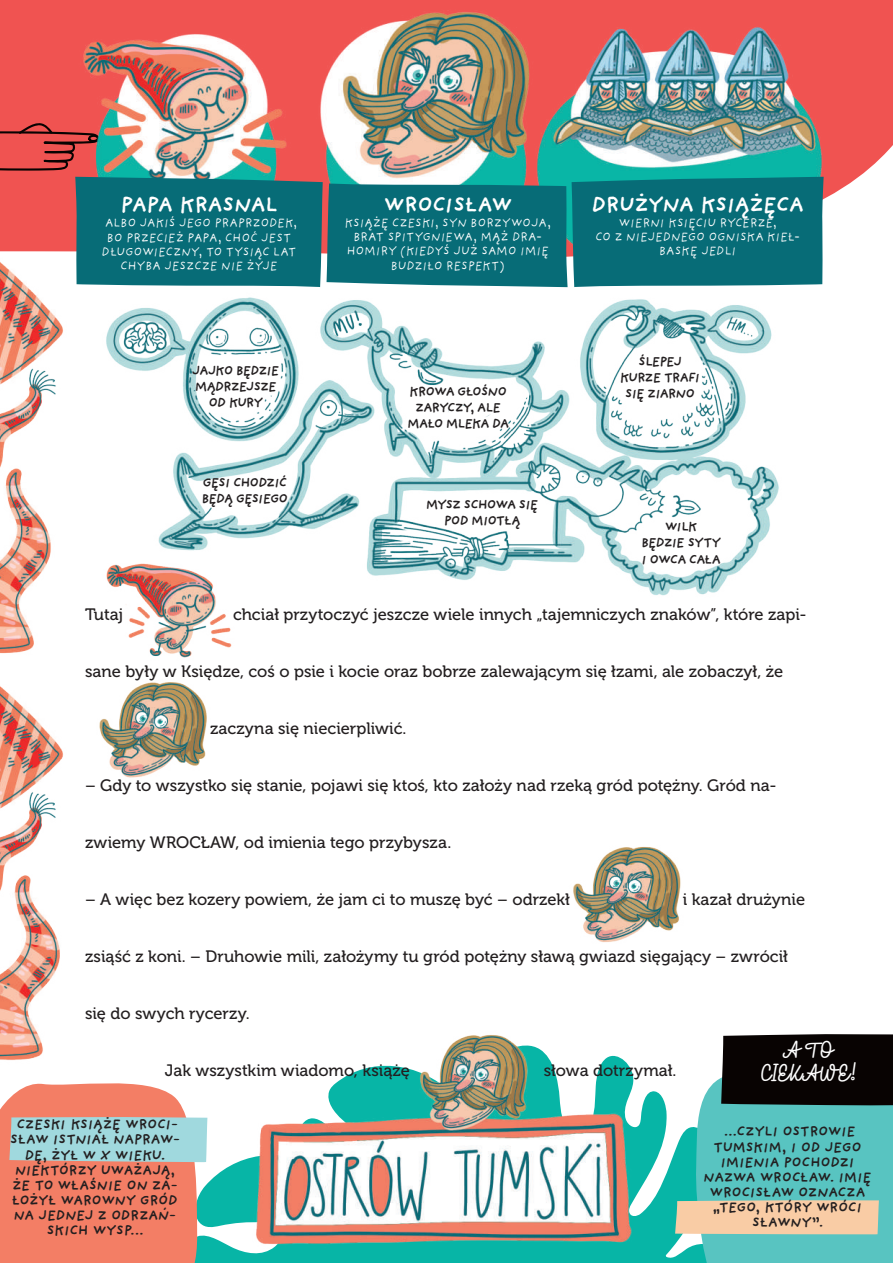
<style>
.page{position:relative;width:893px;height:1263px;background:#fff}
.page>*{position:absolute;margin:0;border:0;box-sizing:border-box;transform-origin:0 0}
.t1{font:24.9px/22.6px "Havana";letter-spacing:-.055em;color:#fff;text-align:center}
.t2{font:700 22.2px "Providence Sans Pro";letter-spacing:-.05em;color:#fff}
.t3{font:16.5px "Museo 500";color:#231f20}
.t4{font:700 14.4px/15.1px "Providence Sans Pro";letter-spacing:-.03em;color:#231f20;text-align:center}
.t5{font:700 13.5px/16.2px "Providence Sans Pro";letter-spacing:-.08em;color:#231f20;text-align:center}
.t6{font:12.75px/14.2px "Providence Sans Pro";letter-spacing:-.03em;color:#fff;text-align:center}
</style>
<div class="page">
<img style="left:0;top:0;width:893px;height:1263px">
<svg style="left:0;top:1067px;width:207px;height:196px"></svg>
<svg style="left:75px;top:177px;width:749px;height:110px"></svg>
<svg style="left:675px;top:1034px;width:218px;height:229px"></svg>
<h2 class="t2" style="left:120px;top:191px;width:159px">PAPA KRASNAL</h2>
<p class="t6" style="left:102px;top:215px;width:197px">ALBO JAKIŚ JEGO PRAPRZODEK,<br>BO PRZECIEŻ PAPA, CHOĆ JEST<br>DŁUGOWIECZNY, TO TYSIĄC LAT<br>CHYBA JESZCZE NIE ŻYJE</p>
<p class="t5" style="left:192px;top:362px;width:89px">JAJKO BĘDZIE<br>MĄDRZEJSZE<br>OD KURY</p>
<p class="t5" style="left:201px;top:474px;width:88px;text-align:left">GĘSI CHODZIĆ<br>BĘDĄ GĘSIEGO</p>
<h2 class="t2" style="left:384px;top:191px;width:130px">WROCISŁAW</h2>
<p class="t6" style="left:344px;top:215px;width:208px">KSIĄŻĘ CZESKI, SYN BORZYWOJA,<br>BRAT SPITYGNIEWA, MĄŻ DRA-<br>HOMIRY (KIEDYŚ JUŻ SAMO IMIĘ<br>BUDZIŁO RESPEKT)</p>
<p class="t5" style="left:407px;top:383px;width:104px">KROWA GŁOŚNO<br>ZARYCZY, ALE<br>MAŁO MLEKA DA</p>
<p class="t5" style="left:426px;top:496px;width:114px">MYSZ SCHOWA SIĘ<br>POD MIOTŁĄ</p>
<h2 class="t2" style="left:592px;top:191px;width:214px">DRUŻYNA KSIĄŻĘCA</h2>
<p class="t6" style="left:595px;top:215px;width:207px">WIERNI KSIĘCIU RYCERZE,<br>CO Z NIEJEDNEGO OGNISKA KIEŁ-<br>BASKĘ JEDLI</p>
<p class="t5" style="left:620px;top:353px;width:82px">ŚLEPEJ<br>KURZE TRAFI<br>SIĘ ZIARNO</p>
<p class="t5" style="left:641px;top:518px;width:82px">WILK<br>BĘDZIE SYTY<br>I OWCA CAŁA</p>
<p class="t3" style="left:85px;top:605px;width:40px">Tutaj</p>
<p class="t3" style="left:233px;top:605px;width:575px">chciał przytoczyć jeszcze wiele innych „tajemniczych znaków”, które zapi-</p>
<p class="t3" style="left:85px;top:662px;width:700px">sane były w Księdze, coś o psie i kocie oraz bobrze zalewającym się łzami, ale zobaczył, że</p>
<p class="t3" style="left:210px;top:719px;width:198px">zaczyna się niecierpliwić.</p>
<p class="t3" style="left:85px;top:776px;width:693px">– Gdy to wszystko się stanie, pojawi się ktoś, kto założy nad rzeką gród potężny. Gród na-</p>
<p class="t3" style="left:85px;top:833px;width:368px">zwiemy WROCŁAW, od imienia tego przybysza.</p>
<p class="t3" style="left:85px;top:890px;width:486px">– A więc bez kozery powiem, że jam ci to muszę być – odrzekł</p>
<p class="t3" style="left:683px;top:890px;width:124px">i kazał drużynie</p>
<p class="t3" style="left:85px;top:947px;width:704px">zsiąść z koni. – Druhowie mili, założymy tu gród potężny sławą gwiazd sięgający – zwrócił</p>
<p class="t3" style="left:85px;top:1004px;width:166px">się do swych rycerzy.</p>
<p class="t3" style="left:165px;top:1061px;width:246px">Jak wszystkim wiadomo, książę</p>
<p class="t3" style="left:544px;top:1061px;width:134px">słowa dotrzymał.</p>
<p class="t4" style="left:10px;top:1117px;width:172px">CZESKI KSIĄŻĘ WROCI-<br>SŁAW ISTNIAŁ NAPRAW-<br>DĘ, ŻYŁ W X WIEKU.<br>NIEKTÓRZY UWAŻAJĄ,<br>ŻE TO WŁAŚNIE ON ZA-<br>ŁOŻYŁ WAROWNY GRÓD<br>NA JEDNEJ Z ODRZAŃ-<br>SKICH WYSP...</p>
<h1 class="t1" style="left:761px;top:1040px;width:97px">A TO<br>CIEKAWE!</h1>
<p class="t4" style="left:703px;top:1124px;width:170px">...CZYLI OSTROWIE<br>TUMSKIM, I OD JEGO<br>IMIENIA POCHODZI<br>NAZWA WROCŁAW. IMIĘ<br>WROCISŁAW OZNACZA „TEGO, KTÓRY WRÓCI<br>SŁAWNY”.</p>
</div>
